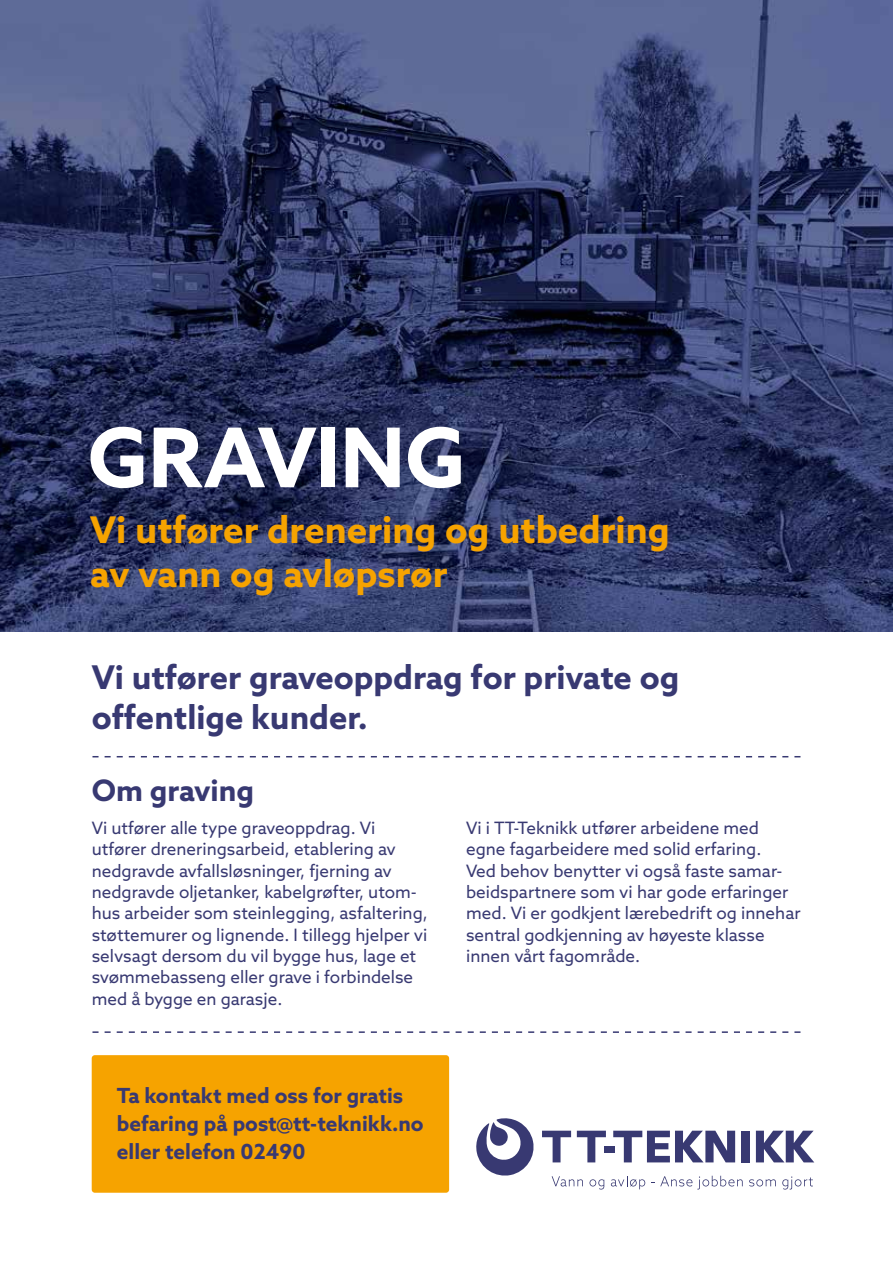
<style>
.page{position:relative;width:893px;height:1263px;background:#fff}
.page>*{position:absolute;margin:0;border:0;box-sizing:border-box;transform-origin:0 0}
.t1{font:700 82.35px "Azo Sans";color:#fff}
.t2{font:700 36.75px/44px "Azo Sans";color:#f6a300}
.t3{font:700 32.7px/39.3px "Azo Sans";color:#383972}
.t4{font:700 29.55px "Azo Sans";color:#383972}
.t5{font:700 20.85px/27.9px "Azo Sans";color:#383972}
.t6{font:17.1px/21.5px "Azo Sans";color:#383972}
</style>
<div class="page">
<img style="left:0;top:0;width:893px;height:631px">
<div style="left:92px;top:1055px;width:357px;height:138px;background:#f6a300;border-radius:3px"></div>
<svg style="left:92px;top:756px;width:708px;height:1px"></svg>
<svg style="left:92px;top:1031px;width:708px;height:2px"></svg>
<svg style="left:542px;top:1131px;width:29px;height:31px"></svg>
<svg style="left:577px;top:1131px;width:29px;height:31px"></svg>
<div style="left:604px;top:1146px;width:11px;height:7px;background:#383972"></div>
<svg style="left:613px;top:1131px;width:122px;height:31px"></svg>
<div style="left:741px;top:1131px;width:9px;height:31px;background:#383972"></div>
<svg style="left:756px;top:1131px;width:58px;height:31px"></svg>
<svg style="left:476px;top:1118px;width:58px;height:58px"></svg>
<svg style="left:552px;top:1176px;width:31px;height:10px"></svg>
<svg style="left:589px;top:1179px;width:15px;height:10px"></svg>
<svg style="left:611px;top:1176px;width:34px;height:13px"></svg>
<svg style="left:651px;top:1176px;width:92px;height:13px"></svg>
<svg style="left:749px;top:1179px;width:27px;height:7px"></svg>
<svg style="left:782px;top:1176px;width:31px;height:13px"></svg>
<h1 class="t1" style="left:88px;top:403px;width:380px">GRAVING</h1>
<h2 class="t2" style="left:90px;top:507px;width:581px">Vi utfører drenering og utbedring av vann og avløpsrør</h2>
<h3 class="t3" style="left:92px;top:657px;width:589px">Vi utfører graveoppdrag for private og offentlige kunder.</h3>
<h3 class="t4" style="left:92px;top:771px;width:164px">Om graving</h3>
<p class="t6" style="left:92px;top:817px;width:338px">Vi utfører alle type graveoppdrag. Vi utfører dreneringsarbeid, etablering av nedgravde avfallsløsninger, fjerning av nedgravde oljetanker, kabelgrøfter, utom&shy;hus arbeider som steinlegging, asfaltering, støttemurer og lignende. I tillegg hjelper vi selvsagt dersom du vil bygge hus, lage et svømmebasseng eller grave i forbindelse med å bygge en garasje.</p>
<p class="t6" style="left:466px;top:817px;width:336px">Vi i TT-Teknikk utfører arbeidene med egne fagarbeidere med solid erfaring.<br>Ved behov benytter vi også faste samar&shy;beidspartnere som vi har gode erfaringer med. Vi er godkjent lærebedrift og innehar sentral godkjenning av høyeste klasse innen vårt fagområde.</p>
<p class="t5" style="left:117px;top:1081px;width:308px">Ta kontakt med oss for gratis befaring på post@tt-teknikk.no eller telefon 02490</p>
</div>
